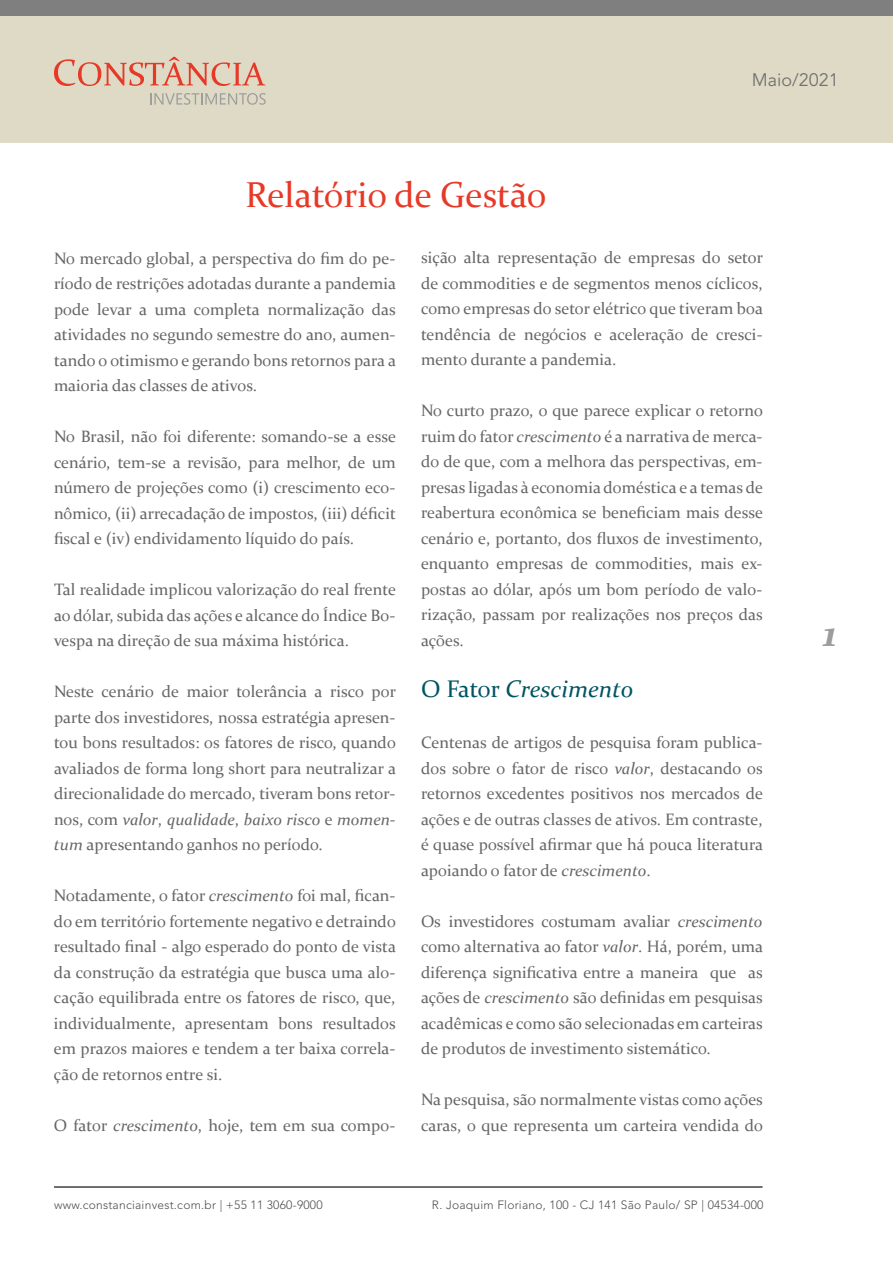
<style>
.page{position:relative;width:893px;height:1263px;background:#fff}
.page>*{position:absolute;margin:0;border:0;box-sizing:border-box;transform-origin:0 0}
.t1{font:italic 700 39px "Constantia";color:#9d9d9c}
.t2{font:36px "Constantia";color:#e73927}
.t3{font:italic 24px "Constantia";color:#005461}
.t4{font:18px "Avenir LT Std";color:#727271}
.t5{font:16.5px/25.5px "Constantia";color:#666665;text-align:justify}
.t6{font:300 12px "Avenir LT Std";letter-spacing:.02em;color:#504f4f}
.s1{font-style:italic}
.s2{font-style:normal}
</style>
<div class="page">
<hr style="left:54px;top:1186px;width:709px;height:1px;background:#000">
<div style="left:0;top:1px;width:893px;height:141px;background:#dedac5"></div>
<svg style="left:54px;top:56px;width:212px;height:49px"></svg>
<div style="left:0;top:0;width:893px;height:16px;background:#7f7f7f"></div>
<h2 class="t2" style="left:245px;top:171px;width:303px">Relatório de Gestão</h2>
<p class="t4" style="left:742px;top:61px;width:99px">Março/2021</p>
<p class="t4" style="left:752px;top:70px;width:89px">Maio/2021</p>
<p class="t5" style="left:54px;top:245px;width:343px">No mercado global, a perspectiva do fim do pe&shy;ríodo de restrições adotadas durante a pandemia pode levar a uma completa normalização das atividades no segundo semestre do ano, aumen&shy;tando o otimismo e gerando bons retornos para a maioria das classes de ativos.</p>
<p class="t5" style="left:54px;top:423px;width:343px">No Brasil, não foi diferente: somando-se a esse cenário, tem-se a revisão, para melhor, de um número de projeções como (i) crescimento eco&shy;nômico, (ii) arrecadação de impostos, (iii) déficit fiscal e (iv) endividamento líquido do país.</p>
<p class="t5" style="left:54px;top:576px;width:343px">Tal realidade implicou valorização do real frente ao dólar, subida das ações e alcance do Índice Bo&shy;vespa na direção de sua máxima histórica.</p>
<p class="t5" style="left:54px;top:678px;width:344px">Neste cenário de maior tolerância a risco por parte dos investidores, nossa estratégia apresen&shy;tou bons resultados: os fatores de risco, quando avaliados de forma long short para neutralizar a direcionalidade do mercado, tiveram bons retor&shy;nos, com <span class="s1">valor</span>, <span class="s1">qualidade</span>, <span class="s1">baixo risco</span> e <span class="s1">momen&shy;tum</span> apresentando ganhos no período.</p>
<p class="t5" style="left:54px;top:882px;width:343px">Notadamente, o fator <span class="s1">crescimento</span> foi mal, fican&shy;do em território fortemente negativo e detraindo resultado final - algo esperado do ponto de vista da construção da estratégia que busca uma alo&shy;cação equilibrada entre os fatores de risco, que, individualmente, apresentam bons resultados em prazos maiores e tendem a ter baixa correla&shy;ção de retornos entre si.</p>
<p class="t5" style="left:54px;top:1111px;width:343px">O fator <span class="s1">crescimento</span>, hoje, tem em sua compo-</p>
<p class="t5" style="left:421px;top:244px;width:344px">sição alta representação de empresas do setor de commodities e de segmentos menos cíclicos, como empresas do setor elétrico que tiveram boa tendência de negócios e aceleração de cresci&shy;mento durante a pandemia.</p>
<p class="t5" style="left:421px;top:397px;width:343px">No curto prazo, o que parece explicar o retorno ruim do fator <span class="s1">crescimento</span> é a narrativa de merca&shy;do de que, com a melhora das perspectivas, em&shy;presas ligadas à economia doméstica e a temas de reabertura econômica se beneficiam mais desse cenário e, portanto, dos fluxos de investimento, enquanto empresas de commodities, mais ex&shy;postas ao dólar, após um bom período de valo&shy;rização, passam por realizações nos preços das ações.</p>
<h3 class="t3" style="left:421px;top:673px;width:214px"><span class="s2">O Fator</span> Crescimento</h3>
<p class="t5" style="left:421px;top:729px;width:343px">Centenas de artigos de pesquisa foram publica&shy;dos sobre o fator de risco <span class="s1">valor</span>, destacando os retornos excedentes positivos nos mercados de ações e de outras classes de ativos. Em contraste, é quase possível afirmar que há pouca literatura apoiando o fator de <span class="s1">crescimento</span>.</p>
<p class="t5" style="left:421px;top:907px;width:343px">Os investidores costumam avaliar <span class="s1">crescimento </span>como alternativa ao fator <span class="s1">valor</span>. Há, porém, uma diferença significativa entre a maneira que as ações de <span class="s1">crescimento</span> são definidas em pesquisas acadêmicas e como são selecionadas em carteiras de produtos de investimento sistemático.</p>
<p class="t5" style="left:421px;top:1086px;width:343px">Na pesquisa, são normalmente vistas como ações caras, o que representa um carteira vendida do</p>
<p class="t6" style="left:54px;top:1198px;width:270px">www.constanciainvest.com.br | +55 11 3060-9000</p>
<p class="t6" style="left:432px;top:1198px;width:333px">R. Joaquim Floriano, 100 - CJ 141 São Paulo/ SP | 04534-000</p>
<h1 class="t1" style="left:823px;top:606px;width:16px">1</h1>
</div>
